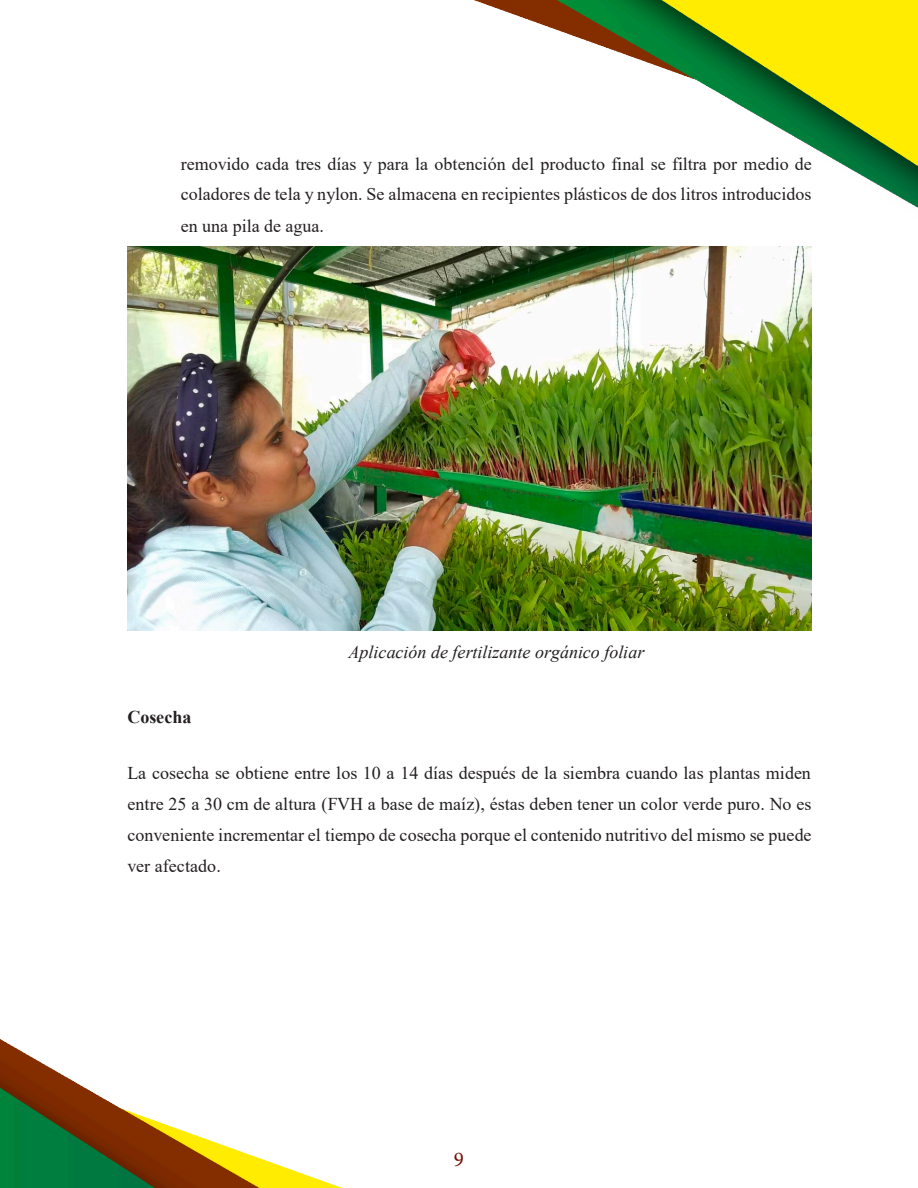
<style>
.page{position:relative;width:918px;height:1188px;background:#fff}
.page>*{position:absolute;margin:0;border:0;box-sizing:border-box;transform-origin:0 0}
.t1{font:21px "Minion Pro";color:#760f07}
.t2{font:18px/31px "Times New Roman";color:#231f20;text-align:justify}
.t3{font:italic 18px "Times New Roman";color:#231f20}
.t4{font:700 18px "Times New Roman";color:#231f20}
</style>
<div class="page">
<img style="left:0;top:0;width:918px;height:1188px">
<img style="left:128px;top:246px;width:684px;height:385px">
<p class="t2" style="left:181px;top:147px;width:633px">removido cada tres días y para la obtención del producto final se filtra por medio de coladores de tela y nylon. Se almacena en recipientes plásticos de dos litros introducidos en una pila de agua.</p>
<p class="t4" style="left:128px;top:704px;width:65px">Cosecha</p>
<p class="t3" style="left:348px;top:639px;width:297px">Aplicación de fertilizante orgánico foliar</p>
<p class="t2" style="left:128px;top:757px;width:685px">La cosecha se obtiene entre los 10 a 14 días después de la siembra cuando las plantas miden entre 25 a 30 cm de altura (FVH a base de maíz), éstas deben tener un color verde puro. No es conveniente incrementar el tiempo de cosecha porque el contenido nutritivo del mismo se puede ver afectado.</p>
<p class="t1" style="left:454px;top:1146px;width:12px">9</p>
</div>
